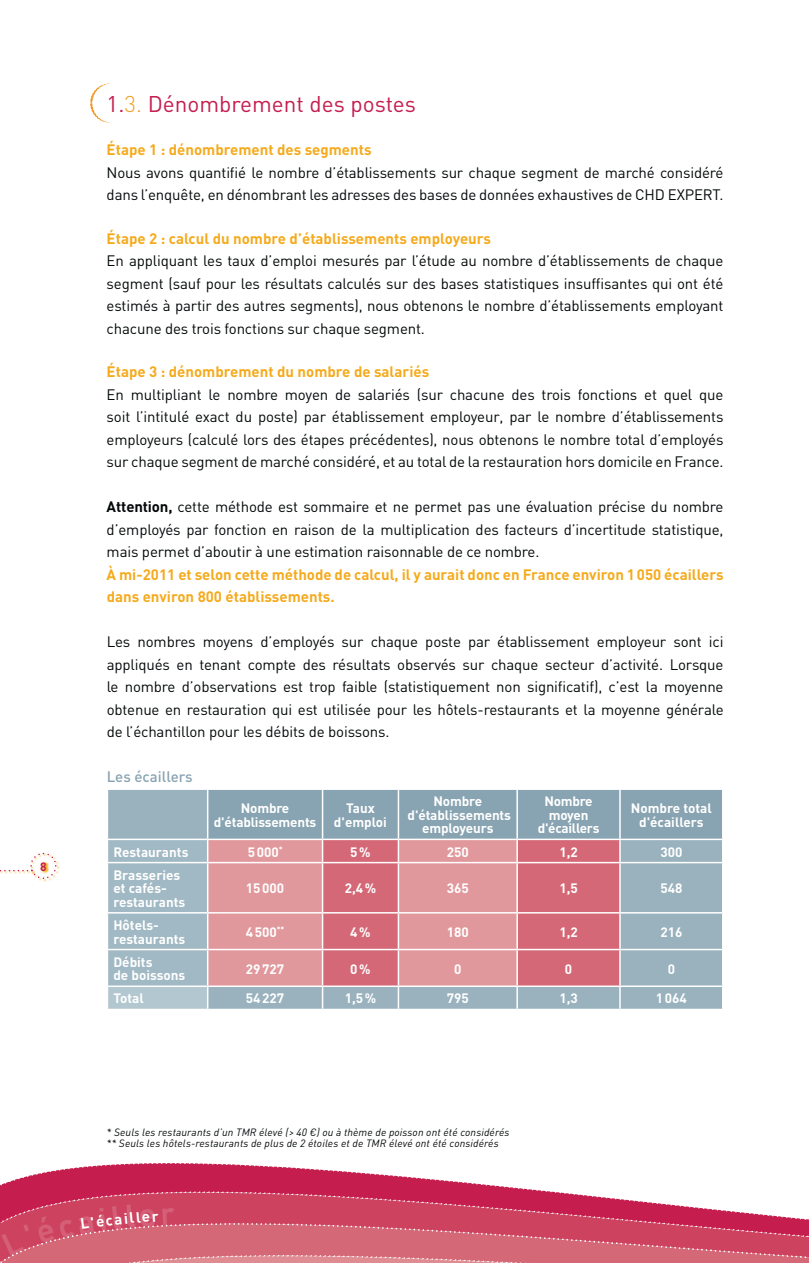
<style>
.page{position:relative;width:809px;height:1263px;background:#fff}
.page>*{position:absolute;margin:0;border:0;box-sizing:border-box;transform-origin:0 0}
.t1{font:22.5px "DIN";color:#c51e4f}
.t2{font:15px/22.5px "DIN";letter-spacing:-.01em;color:#040809;text-align:justify}
.t3{font:700 15px/22.5px "DIN";color:#f5aa1c}
.t4{font:500 15px "DIN";color:#88a3b1}
.t5{font:700 13.5px/13.5px "DIN";color:#fff;text-align:center}
.t6{font:700 13.5px/13.5px "DIN";letter-spacing:-.02em;color:#fff;text-align:center}
.t7{font:700 12px "DIN";color:#c51e4e}
.t8{font:italic 10.5px/10.5px "DIN";letter-spacing:.01em;color:#040809}
.s1{font-weight:300;color:#f39e1e}
.s2{font-weight:300;color:#f19520}
.s3{font-weight:700}
</style>
<div class="page">
<svg style="left:0;top:1163px;width:808px;height:100px"></svg>
<img style="left:39px;top:861px;width:21px;height:21px">
<svg style="left:0;top:852px;width:57px;height:28px"></svg>
<svg style="left:808px;top:1219px;width:1px;height:44px"></svg>
<svg style="left:90px;top:83px;width:24px;height:40px"></svg>
<svg style="left:107px;top:789px;width:616px;height:220px;background:#b9a0aa"></svg>
<svg style="left:1px;top:1224px;width:28px;height:32px"></svg>
<svg style="left:35px;top:1204px;width:141px;height:40px;background:#cf5067"></svg>
<p class="t7" style="left:40px;top:862px;width:8px">8</p>
<h1 class="t1" style="left:107px;top:96px;width:311px">1.<span class="s1">3</span><span class="s2">.</span> Dénombrement des postes</h1>
<p class="t3" style="left:107px;top:140px;width:266px">Étape 1 : dénombrement des segments</p>
<p class="t2" style="left:107px;top:163px;width:618px">Nous avons quantifié le nombre d’établissements sur chaque segment de marché considéré dans l’enquête, en dénombrant les adresses des bases de données exhaustives de CHD EXPERT.</p>
<p class="t3" style="left:107px;top:229px;width:386px">Étape 2 : calcul du nombre d’établissements employeurs</p>
<p class="t2" style="left:107px;top:252px;width:618px">En appliquant les taux d’emploi mesurés par l’étude au nombre d’établissements de chaque segment (sauf pour les résultats calculés sur des bases statistiques insuffisantes qui ont été estimés à partir des autres segments), nous obtenons le nombre d’établissements employant chacune des trois fonctions sur chaque segment.</p>
<p class="t3" style="left:107px;top:362px;width:324px">Étape 3 : dénombrement du nombre de salariés</p>
<p class="t2" style="left:107px;top:385px;width:618px">En multipliant le nombre moyen de salariés (sur chacune des trois fonctions et quel que soit l’intitulé exact du poste) par établissement employeur, par le nombre d’établissements employeurs (calculé lors des étapes précédentes), nous obtenons le nombre total d’employés sur chaque segment de marché considéré, et au total de la restauration hors domicile en France.</p>
<p class="t2" style="left:107px;top:498px;width:618px"><span class="s3">Attention,</span> cette méthode est sommaire et ne permet pas une évaluation précise du nombre d’employés par fonction en raison de la multiplication des facteurs d’incertitude statistique, mais permet d’aboutir à une estimation raisonnable de ce nombre.</p>
<p class="t3" style="left:107px;top:565px;width:618px">À mi-2011 et selon cette méthode de calcul, il y aurait donc en France environ 1 050 écaillers dans environ 800 établissements.</p>
<p class="t2" style="left:107px;top:633px;width:618px">Les nombres moyens d’employés sur chaque poste par établissement employeur sont ici appliqués en tenant compte des résultats observés sur chaque secteur d’activité. Lorsque le nombre d’observations est trop faible (statistiquement non significatif), c’est la moyenne obtenue en restauration qui est utilisée pour les hôtels-restaurants et la moyenne générale de l’échantillon pour les débits de boissons.</p>
<p class="t4" style="left:107px;top:772px;width:87px">Les écaillers</p>
<p class="t5" style="left:214px;top:803px;width:104px">Nombre d'établissements</p>
<p class="t5" style="left:334px;top:803px;width:55px">Taux d'emploi</p>
<p class="t5" style="left:407px;top:796px;width:105px">Nombre d'établissements employeurs</p>
<p class="t6" style="left:537px;top:796px;width:63px">Nombre moyen d'écaillers</p>
<p class="t5" style="left:631px;top:803px;width:82px">Nombre total d'écaillers</p>
<p class="t5" style="left:113px;top:846px;width:76px">Restaurants</p>
<p class="t5" style="left:248px;top:846px;width:36px">5 000<sup>*</sup></p>
<p class="t5" style="left:350px;top:846px;width:22px">5 %</p>
<p class="t5" style="left:447px;top:846px;width:23px">250</p>
<p class="t5" style="left:559px;top:846px;width:20px">1,2</p>
<p class="t5" style="left:660px;top:846px;width:23px">300</p>
<p class="t5" style="left:113px;top:869px;width:73px;text-align:left">Brasseries et cafés&shy;restaurants</p>
<p class="t5" style="left:246px;top:883px;width:40px">15 000</p>
<p class="t5" style="left:345px;top:883px;width:33px">2,4 %</p>
<p class="t5" style="left:447px;top:883px;width:23px">365</p>
<p class="t5" style="left:559px;top:883px;width:20px">1,5</p>
<p class="t5" style="left:660px;top:883px;width:23px">548</p>
<p class="t5" style="left:113px;top:920px;width:73px;text-align:left">Hôtels&shy;restaurants</p>
<p class="t5" style="left:246px;top:926px;width:40px">4 500<sup>**</sup></p>
<p class="t5" style="left:350px;top:926px;width:22px">4 %</p>
<p class="t5" style="left:447px;top:926px;width:23px">180</p>
<p class="t5" style="left:559px;top:926px;width:20px">1,2</p>
<p class="t5" style="left:660px;top:926px;width:23px">216</p>
<p class="t5" style="left:113px;top:956px;width:73px;text-align:left">Débits<br>de boissons</p>
<p class="t5" style="left:246px;top:963px;width:40px">29 727</p>
<p class="t5" style="left:350px;top:963px;width:22px">0 %</p>
<p class="t5" style="left:454px;top:963px;width:9px">0</p>
<p class="t5" style="left:565px;top:963px;width:9px">0</p>
<p class="t5" style="left:667px;top:963px;width:9px">0</p>
<p class="t5" style="left:113px;top:993px;width:32px">Total</p>
<p class="t5" style="left:246px;top:993px;width:40px">54 227</p>
<p class="t5" style="left:345px;top:993px;width:33px">1,5 %</p>
<p class="t5" style="left:447px;top:993px;width:23px">795</p>
<p class="t5" style="left:559px;top:993px;width:20px">1,3</p>
<p class="t5" style="left:655px;top:993px;width:33px">1 064</p>
<p class="t8" style="left:107px;top:1129px;width:404px">* Seuls les restaurants d’un TMR élevé (&gt; 40 €) ou à thème de poisson ont été considérés ** Seuls les hôtels-restaurants de plus de 2 étoiles et de TMR élevé ont été considérés</p>
</div>
